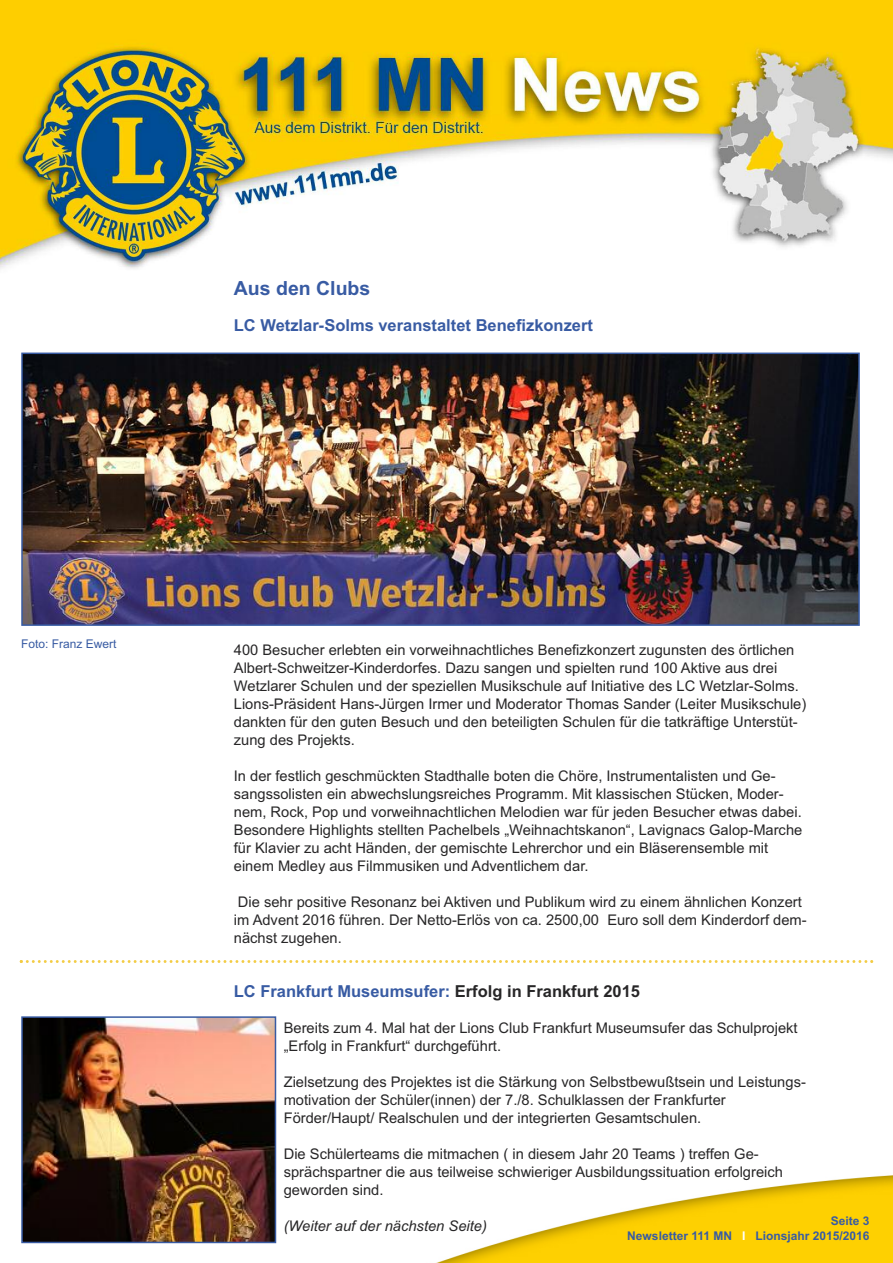
<style>
.page{position:relative;width:893px;height:1263px;background:#fff}
.page>*{position:absolute;margin:0;border:0;box-sizing:border-box;transform-origin:0 0}
.t1{font:700 19.5px "Arial";color:#385ba3}
.t2{font:700 16.5px "Arial";color:#385ba3}
.t3{font:14.7px/18px "Arial";color:#272627}
.t4{font:italic 14.7px "Arial";color:#272627}
.t5{font:700 12px/15px "Arial";color:#385ba3;text-align:right}
.t6{font:12px "Arial";color:#385ba3}
.s1{color:#272627}
.s2{color:#fff}
</style>
<div class="page">
<img style="left:0;top:0;width:893px;height:353px">
<img style="left:21px;top:1071px;width:872px;height:192px">
<img style="left:24px;top:356px;width:833px;height:267px">
<div style="left:21px;top:353px;width:839px;height:273px;border:2px solid #385ba3"></div>
<img style="left:24px;top:1019px;width:249px;height:221px">
<div style="left:21px;top:1016px;width:255px;height:227px;border:2px solid #385ba3"></div>
<svg style="left:20px;top:960px;width:853px;height:3px"></svg>
<h1 class="t1" style="left:234px;top:277px;width:138px">Aus den Clubs</h1>
<p class="t2" style="left:234px;top:315px;width:361px">LC Wetzlar-Solms veranstaltet Benefizkonzert</p>
<p class="t6" style="left:21px;top:637px;width:97px">Foto: Franz Ewert</p>
<p class="t3" style="left:234px;top:641px;width:574px">400 Besucher erlebten ein vorweihnachtliches Benefizkonzert zugunsten des örtlichen Albert-Schweitzer-Kinderdorfes. Dazu sangen und spielten rund 100 Aktive aus drei Wetzlarer Schulen und der speziellen Musikschule auf Initiative des LC Wetzlar-Solms.<br>Lions-Präsident Hans-Jürgen Irmer und Moderator Thomas Sander (Leiter Musikschule) dankten für den guten Besuch und den beteiligten Schulen für die tatkräftige Unterstüt&shy;zung des Projekts.</p>
<p class="t3" style="left:234px;top:767px;width:570px">In der festlich geschmückten Stadthalle boten die Chöre, Instrumentalisten und Ge&shy;sangssolisten ein abwechslungsreiches Programm. Mit klassischen Stücken, Moder&shy;nem, Rock, Pop und vorweihnachtlichen Melodien war für jeden Besucher etwas dabei.<br>Besondere Highlights stellten Pachelbels „Weihnachtskanon“, Lavignacs Galop-Marche für Klavier zu acht Händen, der gemischte Lehrerchor und ein Bläserensemble mit einem Medley aus Filmmusiken und Adventlichem dar.</p>
<p class="t3" style="left:234px;top:893px;width:574px">Die sehr positive Resonanz bei Aktiven und Publikum wird zu einem ähnlichen Konzert im Advent 2016 führen. Der Netto-Erlös von ca. 2500,00 Euro soll dem Kinderdorf dem&shy;nächst zugehen.</p>
<p class="t2" style="left:234px;top:981px;width:408px">LC Frankfurt Museumsufer: <span class="s1">Erfolg in Frankfurt 2015</span></p>
<p class="t3" style="left:284px;top:1019px;width:515px">Bereits zum 4. Mal hat der Lions Club Frankfurt Museumsufer das Schulprojekt „Erfolg in Frankfurt“ durchgeführt.</p>
<p class="t3" style="left:284px;top:1073px;width:524px">Zielsetzung des Projektes ist die Stärkung von Selbstbewußtsein und Leistungs&shy;motivation der Schüler(innen) der 7./8. Schulklassen der Frankfurter<br>Förder/Haupt/ Realschulen und der integrierten Gesamtschulen.</p>
<p class="t3" style="left:284px;top:1145px;width:501px">Die Schülerteams die mitmachen ( in diesem Jahr 20 Teams ) treffen Ge&shy;sprächspartner die aus teilweise schwieriger Ausbildungssituation erfolgreich geworden sind.</p>
<p class="t4" style="left:284px;top:1217px;width:205px">(Weiter auf der nächsten Seite)</p>
<p class="t5" style="left:627px;top:1214px;width:244px">Seite 3<br>Newsletter 111 MN <span class="s2">I</span> Lionsjahr 2015/2016</p>
</div>
